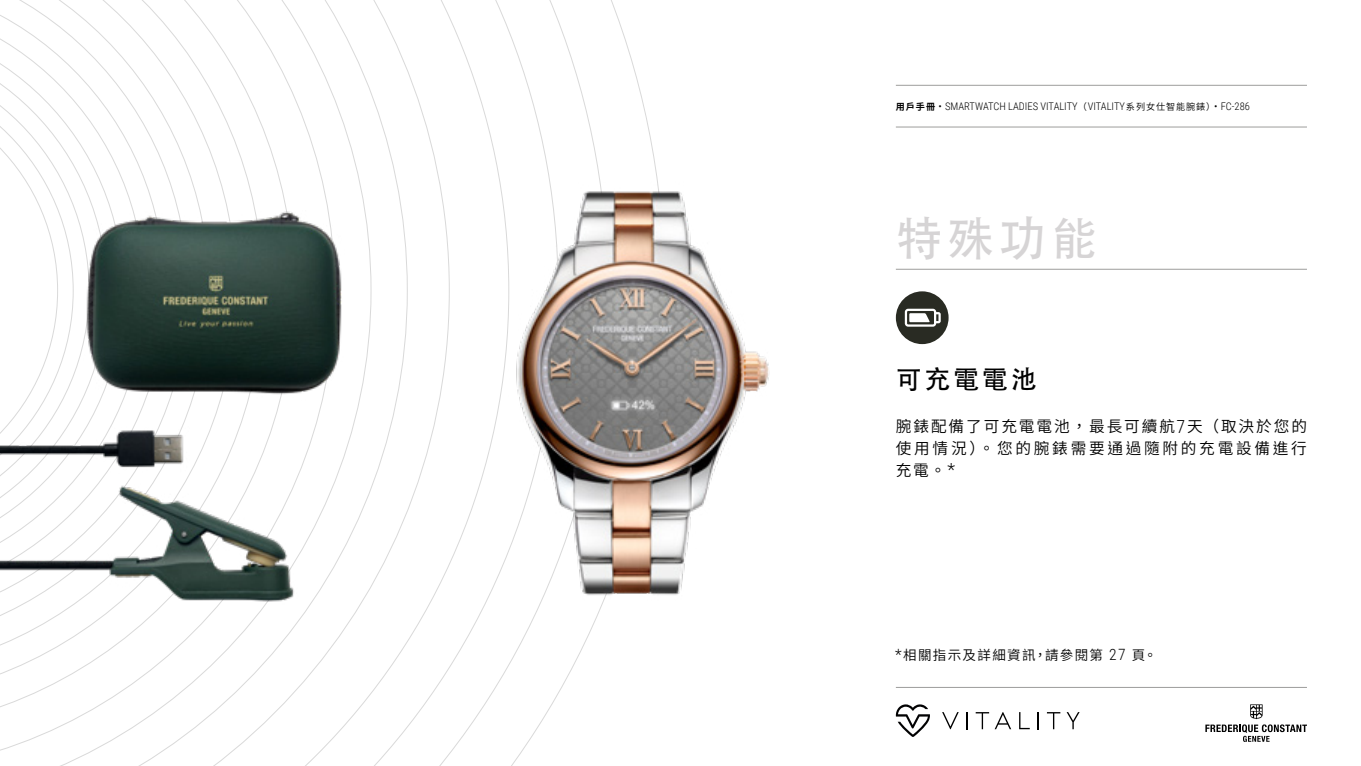
<style>
.page{position:relative;width:1361px;height:766px;background:#fff}
.page>*{position:absolute;margin:0;border:0;box-sizing:border-box;transform-origin:0 0}
.t1{font:46.95px "Adobe Heiti Std";color:#d6d4d5}
.t2{font:26.1px "Adobe Heiti Std";letter-spacing:.1em;color:#000}
.t3{font:600 15.6px/21.6px "Noto Sans CJ Ktc";letter-spacing:.175em;color:#000;text-align:justify}
.t4{font:600 13.5px "Noto Sans CJ Ktc";letter-spacing:.1em;color:#000}
.t5{font:300 10.5px "Roboto Condensed";color:#000}
.s1{font-family:"Noto Sans CJ Ktc";font-weight:700;font-size:9.15px}
.s2{font-family:"Noto Sans CJ Ktc";font-weight:600;font-size:9.15px}
.s3{font-family:"Roboto Condensed";font-weight:300;font-size:18px}
.s4{font-family:"Roboto Condensed";font-weight:300;font-size:15.45px}
</style>
<div class="page">
<svg style="left:0;top:0;width:642px;height:765px"></svg>
<hr style="left:896px;top:269px;width:411px;height:1px;background:#9d9d9c">
<svg style="left:1205px;top:704px;width:102px;height:37px"></svg>
<hr style="left:896px;top:687px;width:411px;height:1px;background:#9d9d9c">
<svg style="left:942px;top:712px;width:16px;height:17px"></svg>
<svg style="left:966px;top:712px;width:2px;height:17px"></svg>
<svg style="left:975px;top:712px;width:36px;height:17px"></svg>
<svg style="left:1019px;top:712px;width:10px;height:17px"></svg>
<svg style="left:1037px;top:712px;width:2px;height:17px"></svg>
<svg style="left:1047px;top:712px;width:13px;height:17px"></svg>
<svg style="left:1066px;top:712px;width:13px;height:17px"></svg>
<svg style="left:896px;top:704px;width:34px;height:32px"></svg>
<hr style="left:896px;top:127px;width:411px;height:1px;background:#9d9d9c">
<hr style="left:896px;top:85px;width:411px;height:1px;background:#9d9d9c">
<img style="left:446px;top:97px;width:323px;height:590px">
<div style="left:896px;top:291px;width:52px;height:53px;background:#292b23;border-radius:50%"></div>
<svg style="left:905px;top:308px;width:35px;height:18px"></svg>
<img style="left:0;top:481px;width:309px;height:135px">
<img style="left:0;top:404px;width:207px;height:85px">
<img style="left:83px;top:164px;width:271px;height:274px">
<p class="t5" style="left:896px;top:99px;width:355px"><span class="s1">用戶手冊</span> • SMARTWATCH LADIES VITALITY<span class="s2">（</span>VITALITY<span class="s2">系列女仕智能腕錶）</span>• FC-286</p>
<h1 class="t1" style="left:896px;top:211px;width:203px">特殊功能</h1>
<h2 class="t2" style="left:896px;top:363px;width:142px">可充電電池</h2>
<h3 class="t3" style="left:896px;top:416px;width:413px">腕錶配備了可充電電池，最長可續航<span class="s3">7</span>天（取決於您的使用情況）。您的腕錶需要通過隨附的充電設備進行充電。<span class="s3">*</span></h3>
<p class="t4" style="left:895px;top:646px;width:263px"><span class="s4">*</span>相關指示及詳細資訊，請參閱第 <span class="s4">27</span> 頁。</p>
</div>
